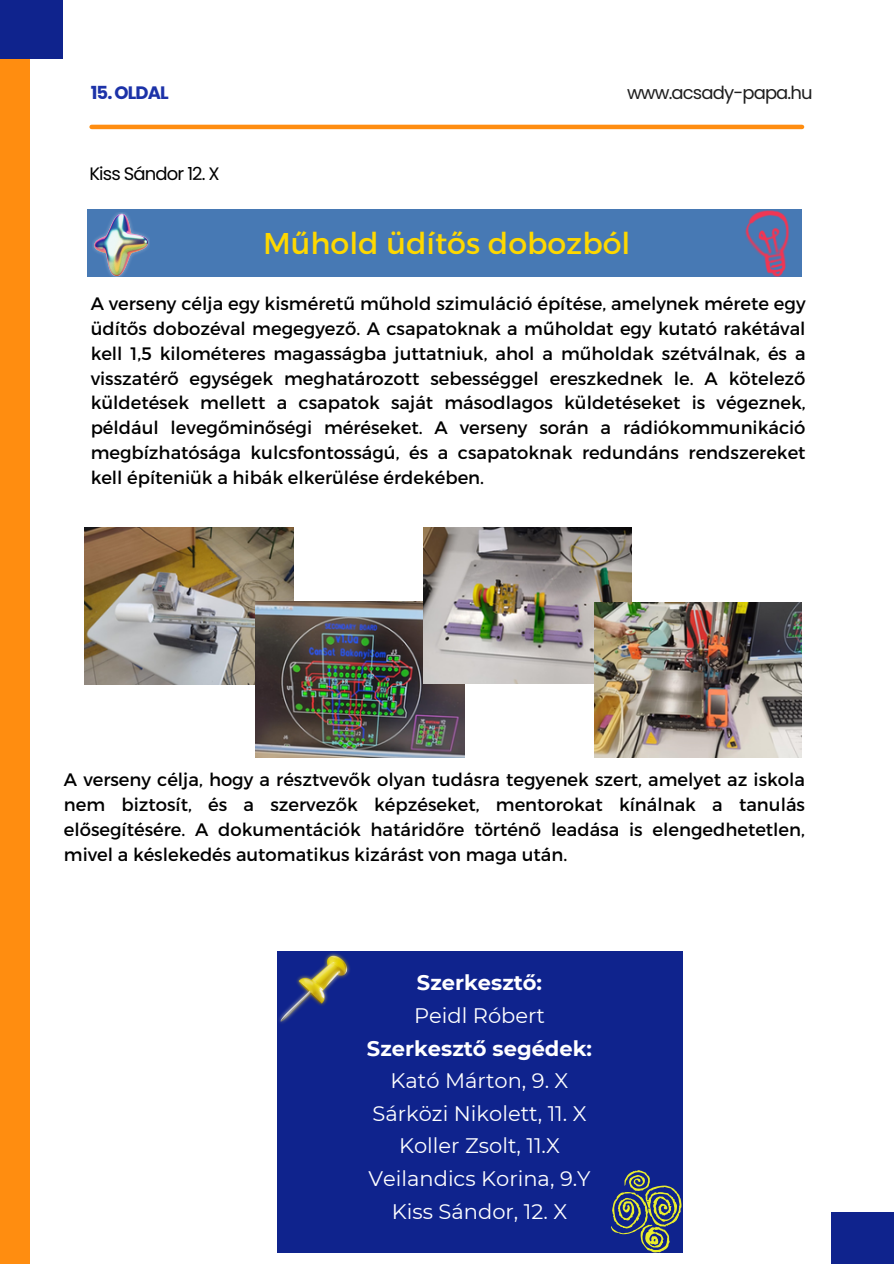
<style>
.page{position:relative;width:894px;height:1264px;background:#fff}
.page>*{position:absolute;margin:0;border:0;box-sizing:border-box;transform-origin:0 0}
.t1{font:30px "Montserrat";color:#fed800}
.t2{font:21px/32.7px "Montserrat";color:#fff;text-align:center}
.t3{font:18px/24.8px "Montserrat";color:#000;text-align:justify}
.t4{font:18px "Poppins";letter-spacing:-.05em;color:#1e1e1e}
.t5{font:18px "Poppins";letter-spacing:-.05em;color:#000}
.t6{font:700 18px "Poppins";letter-spacing:-.05em;color:#1c32a8}
.s1{font-weight:700}
</style>
<div class="page">
<div style="left:0;top:0;width:29px;height:1263px;background:#ff8d10"></div>
<div style="left:0;top:0;width:63px;height:58px;background:#0f238d"></div>
<hr style="left:92px;top:125px;width:709px;height:4px;background:#ff8d10">
<div style="left:831px;top:1212px;width:62px;height:51px;background:#0f238d"></div>
<div style="left:277px;top:951px;width:405px;height:301px;background:#0f238d"></div>
<img style="left:85px;top:527px;width:208px;height:157px">
<img style="left:255px;top:601px;width:210px;height:156px">
<img style="left:424px;top:527px;width:207px;height:156px">
<img style="left:594px;top:602px;width:207px;height:155px">
<div style="left:87px;top:209px;width:714px;height:68px;background:#4779b4"></div>
<svg style="left:745px;top:210px;width:44px;height:67px"></svg>
<img style="left:93px;top:213px;width:56px;height:64px">
<img style="left:279px;top:953px;width:71px;height:70px">
<svg style="left:611px;top:1170px;width:70px;height:82px"></svg>
<p class="t6" style="left:91px;top:80px;width:80px">15. OLDAL</p>
<h3 class="t4" style="left:626px;top:80px;width:187px">www.acsady-papa.hu</h3>
<p class="t5" style="left:89px;top:161px;width:132px">Kiss Sándor 12. X</p>
<h1 class="t1" style="left:263px;top:224px;width:368px">Műhold üdítős dobozból</h1>
<p class="t3" style="left:91px;top:291px;width:716px">A verseny célja egy kisméretű műhold szimuláció építése, amelynek mérete egy üdítős dobozéval megegyező. A csapatoknak a műholdat egy kutató rakétával kell 1,5 kilométeres magasságba juttatniuk, ahol a műholdak szétválnak, és a visszatérő egységek meghatározott sebességgel ereszkednek le. A kötelező küldetések mellett a csapatok saját másodlagos küldetéseket is végeznek, például levegőminőségi méréseket. A verseny során a rádiókommunikáció megbízhatósága kulcsfontosságú, és a csapatoknak redundáns rendszereket kell építeniük a hibák elkerülése érdekében.</p>
<p class="t3" style="left:64px;top:766px;width:742px">A verseny célja, hogy a résztvevők olyan tudásra tegyenek szert, amelyet az iskola nem biztosít, és a szervezők képzéseket, mentorokat kínálnak a tanulás elősegítésére. A dokumentációk határidőre történő leadása is elengedhetetlen, mivel a késlekedés automatikus kizárást von maga után.</p>
<p class="t2" style="left:367px;top:966px;width:226px"><span class="s1">Szerkesztő:<br></span>Peidl Róbert<br><span class="s1">Szerkesztő segédek:<br></span>Kató Márton, 9. X<br>Sárközi Nikolett, 11. X<br>Koller Zsolt, 11.X<br>Veilandics Korina, 9.Y<br>Kiss Sándor, 12. X</p>
</div>
